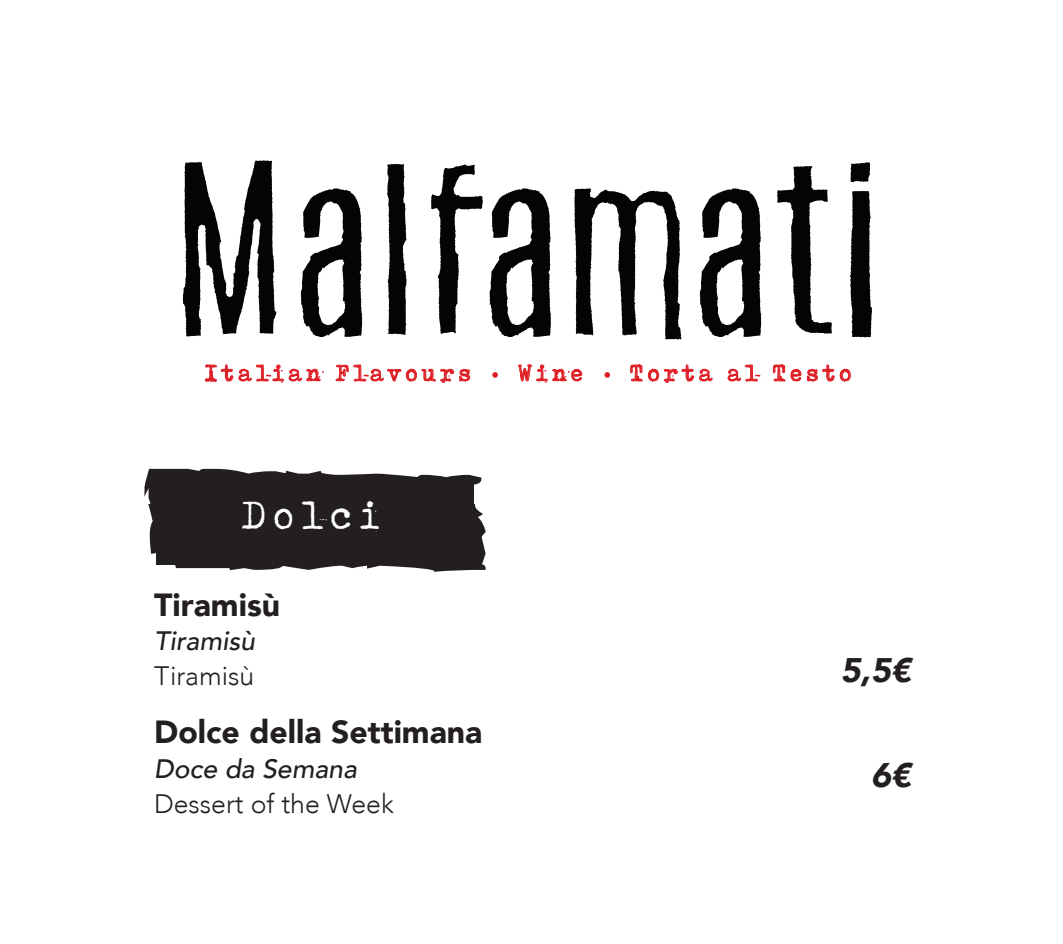
<style>
.page{position:relative;width:1063px;height:944px;background:#fff}
.page>*{position:absolute;margin:0;border:0;box-sizing:border-box;transform-origin:0 0}
.t1{font:44.25px "Tox Typewriter";letter-spacing:.17em;color:#fff}
.t2{font:italic 900 34px "Avenir";color:#231f20}
.t3{font:900 32px "Avenir";color:#231f20}
.t4{font:300 26.5px "Avenir";color:#231f20}
.t5{font:italic 500 26.5px "Avenir";color:#231f20}
.t6{font:25.5px "Tox Typewriter";letter-spacing:.17em;color:#de1f26}
</style>
<div class="page">
<svg style="left:183px;top:160px;width:93px;height:176px"></svg>
<svg style="left:301px;top:188px;width:61px;height:149px"></svg>
<svg style="left:387px;top:164px;width:20px;height:171px;background:#343433"></svg>
<svg style="left:431px;top:164px;width:52px;height:170px"></svg>
<svg style="left:489px;top:188px;width:62px;height:149px"></svg>
<svg style="left:574px;top:188px;width:107px;height:152px"></svg>
<svg style="left:700px;top:188px;width:61px;height:149px"></svg>
<svg style="left:777px;top:166px;width:55px;height:168px"></svg>
<svg style="left:850px;top:162px;width:22px;height:175px"></svg>
<svg style="left:492px;top:372px;width:6px;height:6px"></svg>
<svg style="left:604px;top:372px;width:6px;height:6px"></svg>
<svg style="left:205px;top:364px;width:28px;height:18px"></svg>
<svg style="left:239px;top:365px;width:85px;height:18px"></svg>
<svg style="left:336px;top:365px;width:134px;height:17px"></svg>
<svg style="left:518px;top:364px;width:64px;height:19px"></svg>
<svg style="left:630px;top:364px;width:83px;height:18px"></svg>
<svg style="left:728px;top:365px;width:32px;height:16px"></svg>
<svg style="left:773px;top:364px;width:12px;height:17px"></svg>
<svg style="left:791px;top:369px;width:10px;height:12px"></svg>
<svg style="left:807px;top:365px;width:44px;height:17px"></svg>
<svg style="left:144px;top:468px;width:342px;height:104px"></svg>
<div style="left:156px;top:480px;width:317px;height:85px;background:#231f20"></div>
<p class="t6" style="left:205px;top:359px;width:268px">Italian Flavours</p>
<p class="t6" style="left:518px;top:359px;width:66px">Wine</p>
<p class="t6" style="left:629px;top:359px;width:223px">Torta al Testo</p>
<h1 class="t1" style="left:241px;top:492px;width:140px">Dolci</h1>
<p class="t3" style="left:154px;top:577px;width:128px">Tiramisù</p>
<p class="t5" style="left:154px;top:625px;width:103px">Tiramisù</p>
<p class="t4" style="left:154px;top:660px;width:102px">Tiramisù</p>
<p class="t3" style="left:154px;top:705px;width:330px">Dolce della Settimana</p>
<p class="t5" style="left:154px;top:753px;width:204px">Doce da Semana</p>
<p class="t4" style="left:154px;top:788px;width:241px">Dessert of the Week</p>
<h2 class="t2" style="left:841px;top:642px;width:72px">5,5€</h2>
<h2 class="t2" style="left:871px;top:747px;width:42px">6€</h2>
</div>
